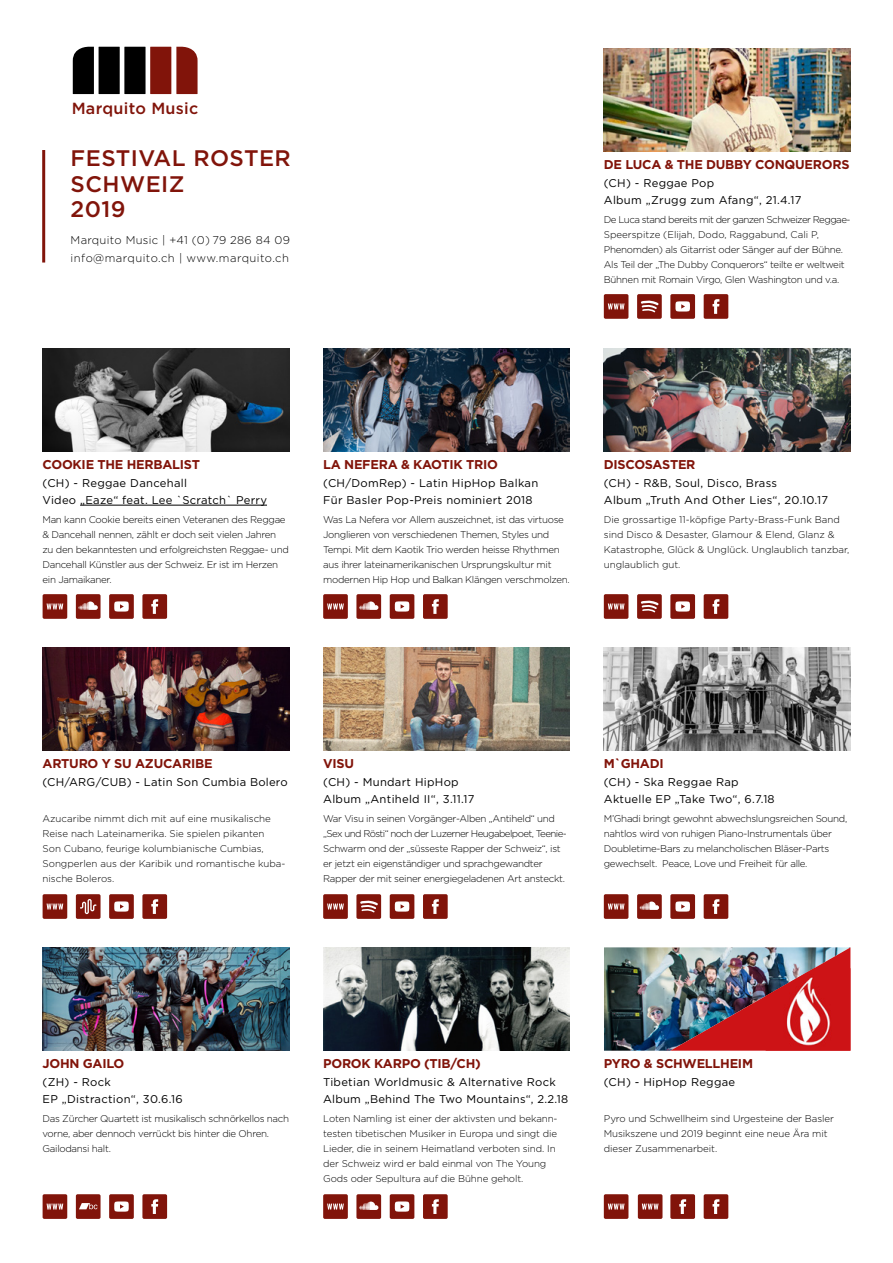
<style>
.page{position:relative;width:893px;height:1263px;background:#fff}
.page>*{position:absolute;margin:0;border:0;box-sizing:border-box;transform-origin:0 0}
.t1{font:500 22.5px/25.5px "Gotham";letter-spacing:.02em;color:#81140a}
.t2{font:500 16.05px "Gotham";letter-spacing:.02em;color:#81140a}
.t3{font:700 12.75px "Gotham";letter-spacing:-.02em;color:#81140a}
.t4{font:11.25px/16.5px "Gotham";letter-spacing:.025em;color:#000}
.t5{font:300 11.25px/18px "Gotham";letter-spacing:.025em;color:#000}
.t6{font:300 9.75px/15px "Gotham";letter-spacing:-.03em;color:#000}
.t7{font:300 9.75px/15px "Gotham";color:#000}
.t8{font:300 9.75px/15px "Gotham";letter-spacing:-.01em;color:#000}
</style>
<div class="page">
<hr style="left:80px;top:505px;width:187px;height:1px;background:#000">
<img style="left:604px;top:48px;width:246px;height:103px">
<img style="left:43px;top:348px;width:246px;height:103px">
<img style="left:43px;top:647px;width:246px;height:103px">
<img style="left:43px;top:947px;width:246px;height:104px">
<img style="left:323px;top:348px;width:247px;height:103px">
<img style="left:323px;top:647px;width:247px;height:103px">
<img style="left:323px;top:947px;width:247px;height:104px">
<img style="left:604px;top:947px;width:66px;height:104px">
<img style="left:604px;top:348px;width:246px;height:103px">
<img style="left:604px;top:647px;width:246px;height:103px">
<img style="left:670px;top:947px;width:180px;height:104px">
<img style="left:766px;top:968px;width:84px;height:83px">
<div style="left:99px;top:47px;width:21px;height:47px;background:#000"></div>
<div style="left:124px;top:47px;width:22px;height:47px;background:#000"></div>
<div style="left:150px;top:47px;width:21px;height:47px;background:#81140a"></div>
<svg style="left:73px;top:46px;width:21px;height:48px"></svg>
<svg style="left:176px;top:46px;width:22px;height:48px"></svg>
<svg style="left:43px;top:594px;width:24px;height:25px"></svg>
<svg style="left:323px;top:594px;width:25px;height:25px"></svg>
<svg style="left:604px;top:594px;width:24px;height:25px"></svg>
<svg style="left:604px;top:294px;width:24px;height:25px"></svg>
<svg style="left:637px;top:594px;width:25px;height:25px"></svg>
<svg style="left:637px;top:294px;width:25px;height:25px"></svg>
<svg style="left:109px;top:594px;width:25px;height:25px"></svg>
<svg style="left:390px;top:594px;width:24px;height:25px"></svg>
<svg style="left:670px;top:594px;width:25px;height:25px"></svg>
<svg style="left:670px;top:294px;width:25px;height:25px"></svg>
<svg style="left:142px;top:594px;width:25px;height:25px"></svg>
<svg style="left:423px;top:594px;width:25px;height:25px"></svg>
<svg style="left:704px;top:594px;width:24px;height:25px"></svg>
<svg style="left:704px;top:294px;width:24px;height:25px"></svg>
<svg style="left:43px;top:894px;width:24px;height:25px"></svg>
<svg style="left:43px;top:1194px;width:24px;height:25px"></svg>
<svg style="left:323px;top:894px;width:25px;height:25px"></svg>
<svg style="left:323px;top:1194px;width:25px;height:25px"></svg>
<svg style="left:604px;top:894px;width:24px;height:25px"></svg>
<svg style="left:638px;top:1194px;width:24px;height:25px"></svg>
<svg style="left:604px;top:1194px;width:24px;height:25px"></svg>
<svg style="left:356px;top:894px;width:25px;height:25px"></svg>
<svg style="left:109px;top:894px;width:25px;height:25px"></svg>
<svg style="left:109px;top:1194px;width:25px;height:25px"></svg>
<svg style="left:390px;top:894px;width:24px;height:25px"></svg>
<svg style="left:390px;top:1194px;width:24px;height:25px"></svg>
<svg style="left:670px;top:894px;width:25px;height:25px"></svg>
<svg style="left:142px;top:894px;width:25px;height:25px"></svg>
<svg style="left:142px;top:1194px;width:25px;height:25px"></svg>
<svg style="left:423px;top:894px;width:25px;height:25px"></svg>
<svg style="left:423px;top:1194px;width:25px;height:25px"></svg>
<svg style="left:704px;top:894px;width:24px;height:25px"></svg>
<svg style="left:670px;top:1194px;width:25px;height:25px"></svg>
<svg style="left:704px;top:1194px;width:24px;height:25px"></svg>
<svg style="left:76px;top:594px;width:25px;height:25px"></svg>
<svg style="left:356px;top:1194px;width:25px;height:25px"></svg>
<svg style="left:356px;top:594px;width:25px;height:25px"></svg>
<svg style="left:637px;top:894px;width:25px;height:25px"></svg>
<svg style="left:76px;top:1194px;width:25px;height:25px"></svg>
<svg style="left:76px;top:894px;width:25px;height:25px"></svg>
<hr style="left:42px;top:150px;width:3px;height:113px;background:#81140a">
<h2 class="t2" style="left:72px;top:97px;width:128px">Marquito Music</h2>
<h1 class="t1" style="left:71px;top:145px;width:222px">FESTIVAL ROSTER<br>SCHWEIZ<br>2019</h1>
<p class="t5" style="left:71px;top:231px;width:221px">Marquito Music | +41 (0) 79 286 84 09 info@marquito.ch | www.marquito.ch</p>
<h3 class="t3" style="left:604px;top:156px;width:247px">DE LUCA &amp; THE DUBBY CONQUERORS</h3>
<p class="t4" style="left:604px;top:175px;width:199px">(CH) - Reggae Pop<br>Album „Zrugg zum Afang“, 21.4.17</p>
<p class="t6" style="left:604px;top:212px;width:248px">De Luca stand bereits mit der ganzen Schweizer Reggae-Speerspitze (Elijah, Dodo, Raggabund, Cali P, Phenomden) als Gitarrist oder Sänger auf der Bühne.<br>Als Teil der „The Dubby Conquerors“ teilte er weltweit Bühnen mit Romain Virgo, Glen Washington und v.a.</p>
<h3 class="t3" style="left:43px;top:456px;width:159px">COOKIE THE HERBALIST</h3>
<p class="t4" style="left:43px;top:475px;width:226px">(CH) - Reggae Dancehall<br>Video „Eaze“ feat. Lee `Scratch` Perry</p>
<p class="t6" style="left:43px;top:512px;width:248px">Man kann Cookie bereits einen Veteranen des Reggae &amp; Dancehall nennen, zählt er doch seit vielen Jahren zu den bekanntesten und erfolgreichsten Reggae- und Dancehall Künstler aus der Schweiz. Er ist im Herzen ein Jamaikaner.</p>
<h3 class="t3" style="left:323px;top:456px;width:176px">LA NEFERA &amp; KAOTIK TRIO</h3>
<p class="t4" style="left:323px;top:475px;width:217px">(CH/DomRep) - Latin HipHop Balkan<br>Für Basler Pop-Preis nominiert 2018</p>
<p class="t6" style="left:323px;top:512px;width:248px">Was La Nefera vor Allem auszeichnet, ist das virtuose Jonglieren von verschiedenen Themen, Styles und Tempi. Mit dem Kaotik Trio werden heisse Rhythmen aus ihrer lateinamerikanischen Ursprungskultur mit modernen Hip Hop und Balkan Klängen verschmolzen.</p>
<h3 class="t3" style="left:604px;top:456px;width:93px">DISCOSASTER</h3>
<p class="t4" style="left:604px;top:475px;width:226px">(CH) - R&amp;B, Soul, Disco, Brass<br>Album „Truth And Other Lies“, 20.10.17</p>
<p class="t7" style="left:604px;top:512px;width:247px">Die grossartige 11-köpfige Party-Brass-Funk Band sind Disco &amp; Desaster, Glamour &amp; Elend, Glanz &amp; Katastrophe, Glück &amp; Unglück. Unglaublich tanzbar, unglaublich gut.</p>
<h3 class="t3" style="left:43px;top:755px;width:172px">ARTURO Y SU AZUCARIBE</h3>
<p class="t4" style="left:43px;top:774px;width:247px">(CH/ARG/CUB) - Latin Son Cumbia Bolero</p>
<p class="t7" style="left:43px;top:811px;width:245px">Azucaribe nimmt dich mit auf eine musikalische Reise nach Lateinamerika. Sie spielen pikanten<br>Son Cubano, feurige kolumbianische Cumbias, Songperlen aus der Karibik und romantische kuba&shy;nische Boleros.</p>
<h3 class="t3" style="left:323px;top:755px;width:32px">VISU</h3>
<p class="t4" style="left:323px;top:774px;width:153px">(CH) - Mundart HipHop<br>Album „Antiheld II“, 3.11.17</p>
<p class="t6" style="left:323px;top:811px;width:245px">War Visu in seinen Vorgänger-Alben „Antiheld“ und „Sex und Rösti“ noch der Luzerner Heugabelpoet, Teenie-Schwarm ond der „süsseste Rapper der Schweiz“, ist er jetzt ein eigenständiger und sprachgewandter Rapper der mit seiner energiegeladenen Art ansteckt.</p>
<h3 class="t3" style="left:604px;top:755px;width:61px">M`GHADI</h3>
<p class="t4" style="left:604px;top:774px;width:172px">(CH) - Ska Reggae Rap<br>Aktuelle EP „Take Two“, 6.7.18</p>
<p class="t6" style="left:604px;top:811px;width:245px">M’Ghadi bringt gewohnt abwechslungsreichen Sound, nahtlos wird von ruhigen Piano-Instrumentals über Doubletime-Bars zu melancholischen Bläser-Parts gewechselt. Peace, Love und Freiheit für alle.</p>
<h3 class="t3" style="left:43px;top:1055px;width:83px">JOHN GAILO</h3>
<p class="t4" style="left:43px;top:1074px;width:142px">(ZH) - Rock<br>EP „Distraction“, 30.6.16</p>
<p class="t6" style="left:43px;top:1111px;width:248px">Das Zürcher Quartett ist musikalisch schnörkellos nach vorne, aber dennoch verrückt bis hinter die Ohren.<br>Gailodansi halt.</p>
<h3 class="t3" style="left:323px;top:1055px;width:159px">POROK KARPO (TIB/CH)</h3>
<p class="t4" style="left:323px;top:1074px;width:247px">Tibetian Worldmusic &amp; Alternative Rock<br>Album „Behind The Two Mountains“, 2.2.18</p>
<p class="t8" style="left:323px;top:1111px;width:236px">Loten Namling ist einer der aktivsten und bekann&shy;testen tibetischen Musiker in Europa und singt die Lieder, die in seinem Heimatland verboten sind. In der Schweiz wird er bald einmal von The Young Gods oder Sepultura auf die Bühne geholt.</p>
<h3 class="t3" style="left:604px;top:1055px;width:151px">PYRO &amp; SCHWELLHEIM</h3>
<p class="t4" style="left:604px;top:1074px;width:133px">(CH) - HipHop Reggae</p>
<p class="t8" style="left:604px;top:1111px;width:232px">Pyro und Schwellheim sind Urgesteine der Basler<br>Musikszene und 2019 beginnt eine neue Ära mit dieser Zusammenarbeit.</p>
</div>
